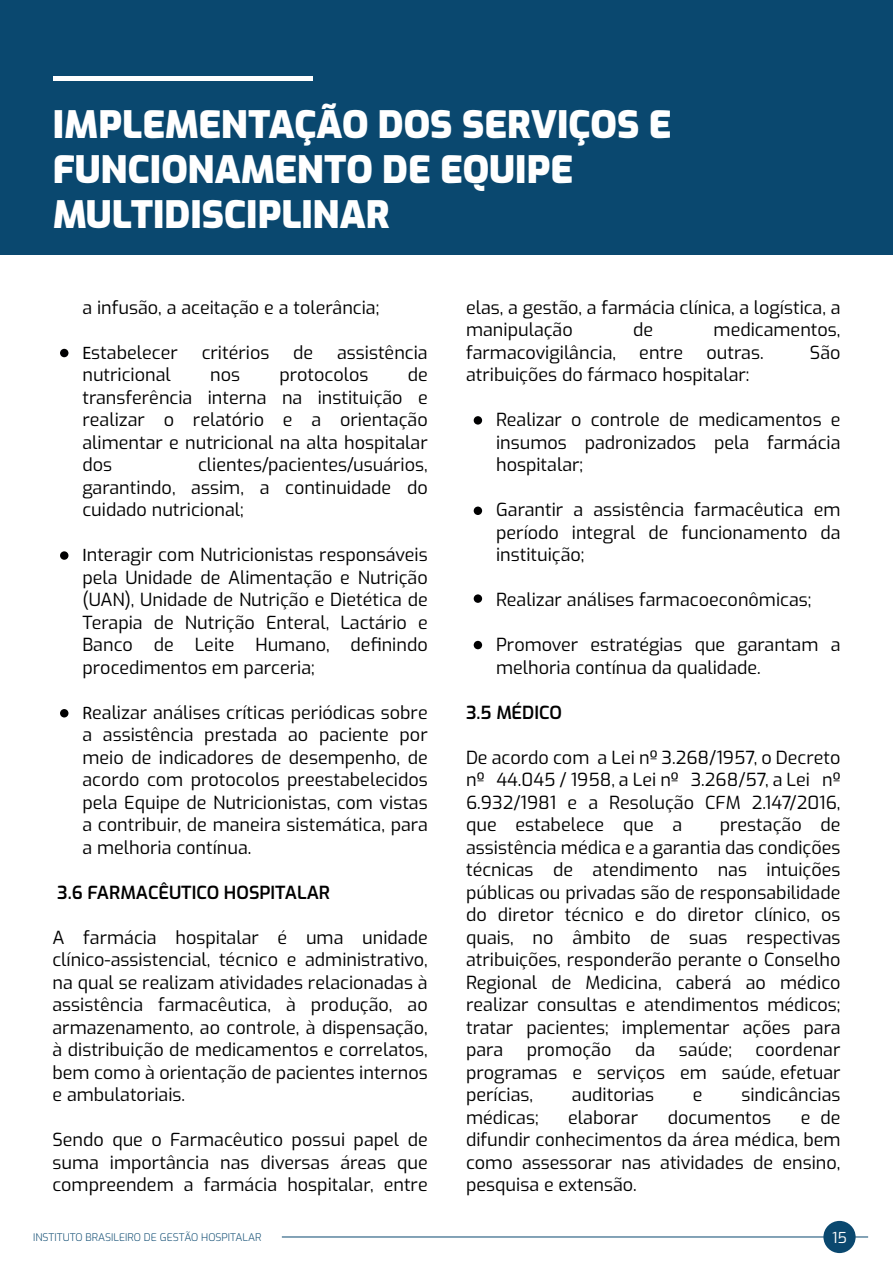
<style>
.page{position:relative;width:893px;height:1263px;background:#fff}
.page>*{position:absolute;margin:0;border:0;box-sizing:border-box;transform-origin:0 0}
.t1{font:900 37.5px/45px "Exo";color:#fff}
.t2{font:18px/22.5px "Exo";color:#000001;text-align:justify}
.t3{font:600 18px "Exo";color:#000001}
.t4{font:15px "Exo";color:#fff}
.t5{font:300 10.5px "Exo";color:#0a486f}
.s1{font-family:"Myriad Pro"}
</style>
<div class="page">
<div style="left:0;top:0;width:893px;height:255px;background:#0a486f"></div>
<hr style="left:282px;top:1236px;width:586px;height:1px;background:#0a486f">
<div style="left:823px;top:1221px;width:33px;height:32px;background:#0a486f;border-radius:50%"></div>
<div style="left:53px;top:76px;width:259px;height:5px;background:#fff"></div>
<div style="left:60px;top:349px;width:8px;height:8px;background:#000001;border-radius:50%"></div>
<div style="left:60px;top:551px;width:8px;height:9px;background:#000001;border-radius:50%"></div>
<div style="left:60px;top:709px;width:8px;height:8px;background:#000001;border-radius:50%"></div>
<div style="left:474px;top:641px;width:8px;height:8px;background:#000001;border-radius:50%"></div>
<div style="left:474px;top:594px;width:8px;height:9px;background:#000001;border-radius:50%"></div>
<div style="left:474px;top:416px;width:8px;height:9px;background:#000001;border-radius:50%"></div>
<div style="left:474px;top:507px;width:8px;height:8px;background:#000001;border-radius:50%"></div>
<h1 class="t1" style="left:53px;top:100px;width:620px">IMPLEMENTAÇÃO DOS SERVIÇOS E<br>FUNCIONAMENTO DE EQUIPE<br>MULTIDISCIPLINAR</h1>
<p class="t2" style="left:82px;top:295px;width:298px">a infusão, a aceitação e a tolerância;</p>
<p class="t2" style="left:82px;top:340px;width:97px"><span class="s1">E</span>stabelecer</p>
<p class="t2" style="left:202px;top:340px;width:69px">critérios</p>
<p class="t2" style="left:293px;top:340px;width:22px">de</p>
<p class="t2" style="left:337px;top:340px;width:92px">assistência</p>
<p class="t2" style="left:82px;top:363px;width:90px">nutricional</p>
<p class="t2" style="left:210px;top:363px;width:31px">nos</p>
<p class="t2" style="left:279px;top:363px;width:91px">protocolos</p>
<p class="t2" style="left:82px;top:363px;width:347px;text-indent:325px">de transferência interna na instituição e realizar o relatório e a orientação alimentar e nutricional na alta hospitalar dos</p>
<p class="t2" style="left:82px;top:453px;width:347px;text-indent:116px">clientes/pacientes/usuários, garantindo, assim, a continuidade do cuidado nutricional;</p>
<p class="t2" style="left:82px;top:543px;width:347px"><span class="s1">I</span>nteragir com Nutricionistas responsáveis pela Unidade de Alimentação e Nutrição (UAN), Unidade de Nutrição e Dietética de Terapia de Nutrição Enteral, Lactário e Banco de Leite Humano, definindo procedimentos em parceria;</p>
<p class="t2" style="left:82px;top:700px;width:347px"><span class="s1">R</span>ealizar análises críticas periódicas sobre a assistência prestada ao paciente por meio de indicadores de desempenho, de acordo com protocolos preestabelecidos pela Equipe de Nutricionistas, com vistas a contribuir, de maneira sistemática, para a melhoria contínua.</p>
<p class="t3" style="left:57px;top:879px;width:274px">3.6 FARMACÊUTICO HOSPITALAR</p>
<p class="t2" style="left:52px;top:925px;width:377px">A farmácia hospitalar é uma unidade clínico-assistencial, técnico e administrativo, na qual se realizam atividades relacionadas à assistência farmacêutica, à produção, ao armazenamento, ao controle, à dispensação, à distribuição de medicamentos e correlatos, bem como à orientação de pacientes internos e ambulatoriais.</p>
<p class="t2" style="left:52px;top:1128px;width:377px">Sendo que o Farmacêutico possui papel de suma importância nas diversas áreas que compreendem a farmácia hospitalar, entre</p>
<p class="t5" style="left:33px;top:1229px;width:230px">INSTITUTO BRASILEIRO DE GESTÃO HOSPITALAR</p>
<p class="t2" style="left:466px;top:295px;width:376px">elas, a gestão, a farmácia clínica, a logística, a manipulação</p>
<p class="t2" style="left:633px;top:318px;width:22px">de</p>
<p class="t2" style="left:714px;top:318px;width:128px">medicamentos,</p>
<p class="t2" style="left:466px;top:340px;width:151px">farmacovigilância,</p>
<p class="t2" style="left:639px;top:340px;width:46px">entre</p>
<p class="t2" style="left:706px;top:340px;width:59px">outras.</p>
<p class="t2" style="left:810px;top:340px;width:32px">São</p>
<p class="t2" style="left:466px;top:363px;width:285px">atribuições do fármaco hospitalar:</p>
<p class="t2" style="left:496px;top:408px;width:346px">Realizar o controle de medicamentos e insumos padronizados pela farmácia hospitalar;</p>
<p class="t2" style="left:496px;top:498px;width:346px">Garantir a assistência farmacêutica em período integral de funcionamento da instituição;</p>
<p class="t2" style="left:496px;top:588px;width:317px">Realizar análises farmacoeconômicas;</p>
<p class="t2" style="left:496px;top:633px;width:346px">Promover estratégias que garantam a melhoria contínua da qualidade.</p>
<p class="t3" style="left:466px;top:699px;width:97px">3.5 MÉDICO</p>
<p class="t2" style="left:466px;top:745px;width:376px">De acordo com a Lei nº 3.268/1957, o Decreto nº 44.045 / 1958, a Lei nº 3.268/57, a Lei nº 6.932/1981 e a Resolução CFM 2.147/2016, que estabelece que a</p>
<p class="t2" style="left:466px;top:813px;width:376px;text-indent:254px">prestação de assistência médica e a garantia das condições técnicas de atendimento nas intuições públicas ou privadas são de responsabilidade do diretor técnico e do diretor clínico, os quais, no âmbito de suas respectivas atribuições, responderão perante o Conselho Regional de Medicina, caberá ao médico realizar consultas e atendimentos médicos; tratar pacientes; implementar ações para para</p>
<p class="t2" style="left:527px;top:1038px;width:86px">promoção</p>
<p class="t2" style="left:635px;top:1038px;width:22px">da</p>
<p class="t2" style="left:679px;top:1038px;width:55px">saúde;</p>
<p class="t2" style="left:466px;top:1038px;width:376px;text-indent:290px">coordenar programas e serviços em saúde, efetuar perícias,</p>
<p class="t2" style="left:572px;top:1083px;width:84px">auditorias</p>
<p class="t2" style="left:693px;top:1083px;width:11px">e</p>
<p class="t2" style="left:741px;top:1083px;width:101px">sindicâncias</p>
<p class="t2" style="left:466px;top:1105px;width:74px">médicas;</p>
<p class="t2" style="left:568px;top:1105px;width:71px">elaborar</p>
<p class="t2" style="left:668px;top:1105px;width:105px">documentos</p>
<p class="t2" style="left:466px;top:1105px;width:376px;text-indent:335px">e de difundir conhecimentos da área médica, bem como assessorar nas atividades de ensino, pesquisa e extensão.</p>
<p class="t4" style="left:832px;top:1226px;width:16px">15</p>
</div>
